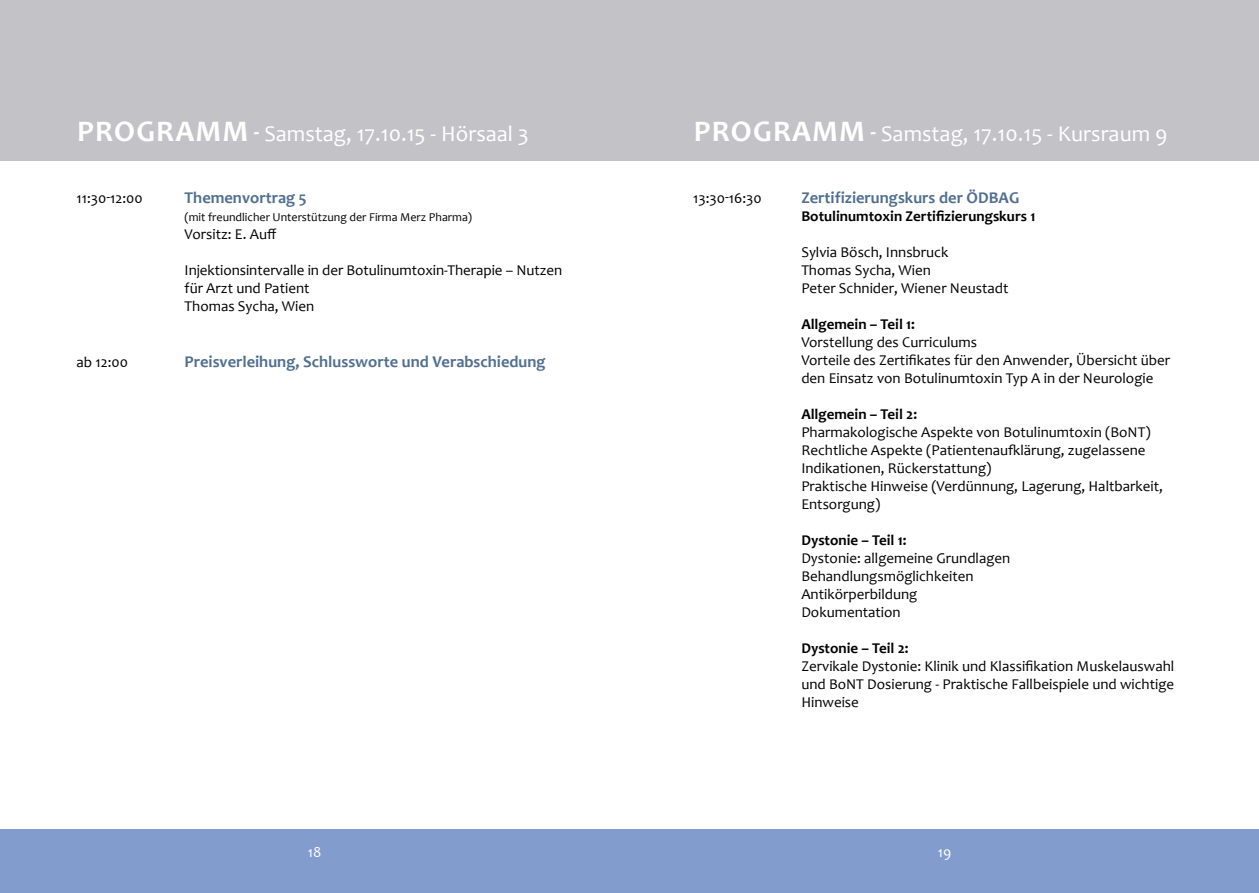
<style>
.page{position:relative;width:1259px;height:893px;background:#fff}
.page>*{position:absolute;margin:0;border:0;box-sizing:border-box;transform-origin:0 0}
.t1{font:22.5px "Candara";color:#fff}
.t2{font:700 16.5px "Candara";color:#516f91}
.t3{font:15px/18px "Candara";color:#000}
.t4{font:700 15px "Candara";color:#000}
.t5{font:15px "Candara";color:#fff}
.t6{font:12px "Candara";color:#000}
.s1{font-weight:700;font-size:30px}
.s2{font-weight:700}
</style>
<div class="page">
<div style="left:0;top:829px;width:1259px;height:64px;background:#829cce"></div>
<div style="left:0;top:0;width:1259px;height:161px;background:#c3c2c6"></div>
<h1 class="t1" style="left:77px;top:120px;width:453px"><span class="s1">Programm</span> <span class="s2">-</span> Samstag, 17.10.15 - H örsaal 3</h1>
<h1 class="t1" style="left:694px;top:120px;width:475px"><span class="s1">Programm</span> <span class="s2">-</span> Samstag, 17.10.15 - Kursraum 9</h1>
<p class="t3" style="left:77px;top:189px;width:68px">11:30-12:00</p>
<p class="t2" style="left:185px;top:188px;width:124px">Themenvortrag 5</p>
<p class="t6" style="left:185px;top:210px;width:289px">(mit freundlicher Unterstützung der Firma Merz Pharma)</p>
<p class="t3" style="left:185px;top:225px;width:93px">Vorsitz: E. Auff</p>
<p class="t3" style="left:185px;top:261px;width:379px">Injektionsintervalle in der Botulinumtoxin-Therapie – Nutzen für Arzt und Patient</p>
<p class="t3" style="left:77px;top:297px;width:40px">T</p>
<p class="t3" style="left:192px;top:297px;width:124px">homas Sycha, Wien</p>
<p class="t3" style="left:77px;top:353px;width:53px">ab 12:00</p>
<p class="t2" style="left:185px;top:351px;width:362px">Preisverleihung, Schlussworte und Verabschiedung</p>
<p class="t3" style="left:693px;top:189px;width:70px">13:30-16:30</p>
<p class="t2" style="left:801px;top:188px;width:219px">Zertifizierungskurs der ÖDBAG</p>
<p class="t4" style="left:801px;top:207px;width:235px">Botulinumtoxin Zertifizierungskurs 1</p>
<p class="t3" style="left:693px;top:243px;width:40px">S</p>
<p class="t3" style="left:809px;top:243px;width:141px">ylvia Bösch, Innsbruck</p>
<p class="t3" style="left:693px;top:261px;width:40px">T</p>
<p class="t3" style="left:809px;top:261px;width:124px">homas Sycha, Wien</p>
<p class="t3" style="left:693px;top:279px;width:40px">P</p>
<p class="t3" style="left:809px;top:279px;width:200px">eter Schnider, Wiener Neustadt</p>
<p class="t4" style="left:801px;top:315px;width:115px">Allgemein – Teil 1:</p>
<p class="t3" style="left:801px;top:333px;width:370px">Vorstellung des Curriculums<br>Vorteile des Zertifikates für den Anwender, Übersicht über den Einsatz von Botulinumtoxin Typ A in der Neurologie</p>
<p class="t4" style="left:801px;top:405px;width:117px">Allgemein – Teil 2:</p>
<p class="t3" style="left:693px;top:423px;width:40px">P</p>
<p class="t3" style="left:801px;top:423px;width:351px;text-indent:8px">harmakologische Aspekte von Botulinumtoxin (BoNT)<br>Rechtliche Aspekte (Patientenaufklärung, zugelassene<br>Indikationen, Rückerstattung)</p>
<p class="t3" style="left:693px;top:477px;width:40px">P</p>
<p class="t3" style="left:809px;top:477px;width:355px">raktische H inweise (Verdünnung, Lagerung, H altbarkeit,</p>
<p class="t3" style="left:693px;top:495px;width:40px">E</p>
<p class="t3" style="left:809px;top:495px;width:73px">ntsorgung)</p>
<p class="t4" style="left:801px;top:531px;width:107px">Dystonie – Teil 1:</p>
<p class="t3" style="left:801px;top:549px;width:210px">Dystonie: allgemeine Grundlagen</p>
<p class="t3" style="left:693px;top:567px;width:40px">B</p>
<p class="t3" style="left:810px;top:567px;width:165px">ehandlungsmöglichkeiten</p>
<p class="t3" style="left:693px;top:585px;width:41px">A</p>
<p class="t3" style="left:801px;top:585px;width:117px;text-indent:9px">ntikörperbildung<br>Dokumentation</p>
<p class="t4" style="left:801px;top:639px;width:109px">Dystonie – Teil 2:</p>
<p class="t3" style="left:801px;top:657px;width:374px">Zervikale Dystonie: Klinik und Klassifikation Muskelauswahl und BoNT Dosierung - Praktische Fallbeispiele und wichtige</p>
<p class="t3" style="left:693px;top:693px;width:40px">H</p>
<p class="t3" style="left:811px;top:693px;width:49px">inweise</p>
<p class="t5" style="left:308px;top:843px;width:15px">18</p>
<p class="t5" style="left:938px;top:843px;width:15px">19</p>
</div>
